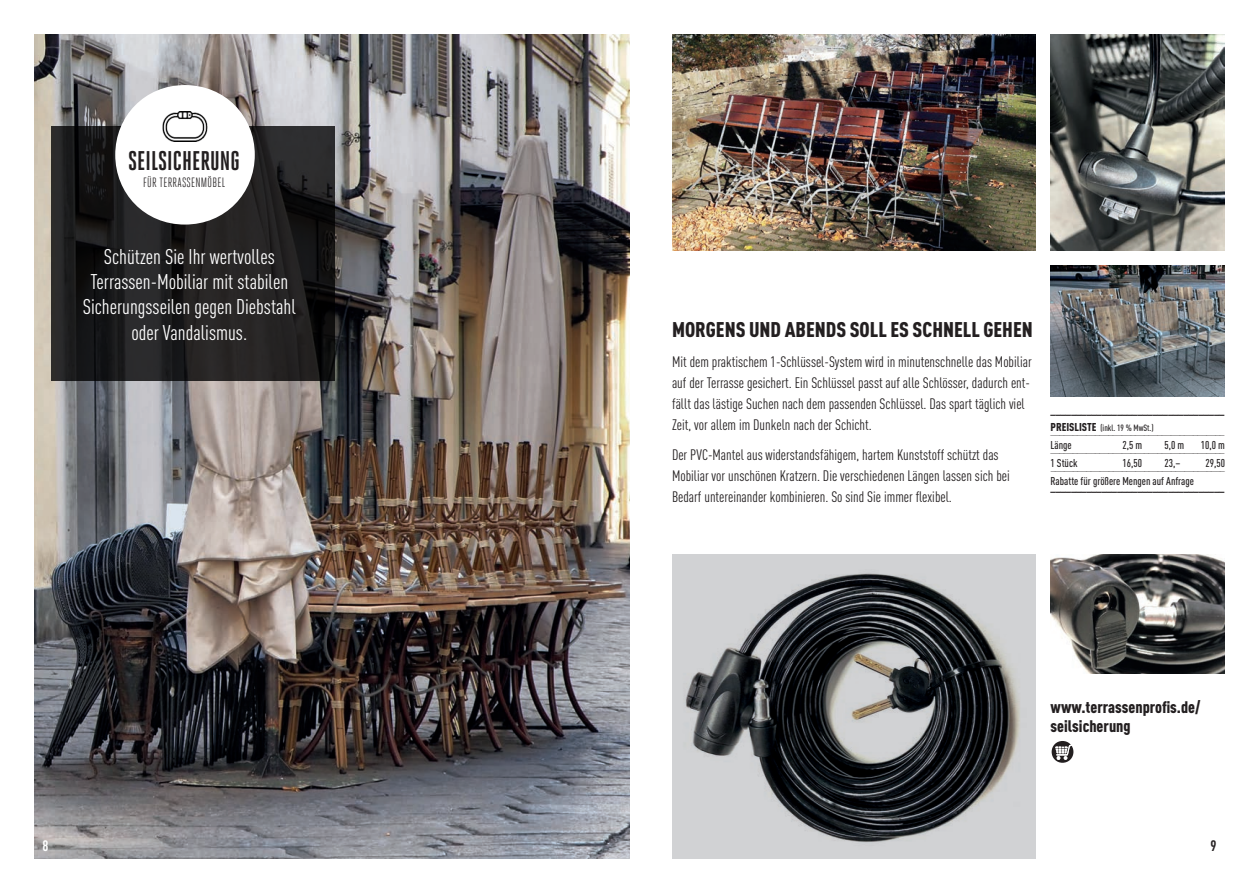
<style>
.page{position:relative;width:1259px;height:893px;background:#fff}
.page>*{position:absolute;margin:0;border:0;box-sizing:border-box;transform-origin:0 0}
.t1{font:700 27px "Heroic Condensed";color:#231f20}
.t2{font:21px/25.2px "DIN Cond";color:#fff;text-align:center}
.t3{font:900 21px "DIN Cond";color:#231f20}
.t4{font:900 16.5px/19.5px "DIN Cond";color:#231f20}
.t5{font:15px/21px "DIN Cond";color:#231f20}
.t6{font:700 15px "DIN Cond";color:#fff}
.t7{font:700 15px "DIN Cond";color:#231f20}
.t8{font:13.5px "Heroic Condensed";letter-spacing:.02em;color:#231f20}
.t9{font:300 11.25px "DIN Cond";color:#231f20}
.t10{font:500 11.25px "DIN Cond";color:#231f20}
.t11{font:900 11.25px "DIN Cond";color:#231f20}
.t12{font:500 9px "DIN Cond";color:#231f20}
.s1{font-weight:900;font-size:11.25px}
</style>
<div class="page">
<img style="left:34px;top:34px;width:595px;height:825px">
<img style="left:672px;top:554px;width:359px;height:305px">
<img style="left:1050px;top:266px;width:175px;height:130px">
<img style="left:1050px;top:554px;width:175px;height:119px">
<img style="left:672px;top:34px;width:363px;height:217px">
<svg style="left:51px;top:126px;width:284px;height:255px;background:#1f1e1f"></svg>
<div style="left:115px;top:85px;width:140px;height:140px;background:#fff;border-radius:50%"></div>
<img style="left:1050px;top:34px;width:175px;height:217px">
<img style="left:162px;top:112px;width:46px;height:29px">
<svg style="left:1051px;top:741px;width:22px;height:22px"></svg>
<svg style="left:1055px;top:744px;width:18px;height:16px"></svg>
<h1 class="t1" style="left:128px;top:146px;width:113px">SEILSICHERUNG</h1>
<p class="t8" style="left:143px;top:175px;width:83px">FÜR TERRASSENMÖBEL</p>
<h2 class="t2" style="left:83px;top:244px;width:215px">Schützen Sie Ihr wertvolles<br>Terrassen-Mobiliar mit stabilen<br>Sicherungsseilen gegen Diebstahl oder Vandalismus.</h2>
<h2 class="t3" style="left:672px;top:316px;width:362px">MORGENS UND ABENDS SOLL ES SCHNELL GEHEN</h2>
<p class="t5" style="left:672px;top:351px;width:361px">Mit dem praktischem 1-Schlüssel-System wird in minutenschnelle das Mobiliar auf der Terrasse gesichert. Ein Schlüssel passt auf alle Schlösser, dadurch ent&shy;fällt das lästige Suchen nach dem passenden Schlüssel. Das spart täglich viel Zeit, vor allem im Dunkeln nach der Schicht.</p>
<p class="t5" style="left:672px;top:444px;width:339px">Der PVC-Mantel aus widerstandsfähigem, hartem Kunststoff schützt das<br>Mobiliar vor unschönen Kratzern. Die verschiedenen Längen lassen sich bei<br>Bedarf untereinander kombinieren. So sind Sie immer flexibel.</p>
<p class="t11" style="left:1050px;top:403px;width:175px">__________________________________</p>
<p class="t12" style="left:1050px;top:422px;width:105px"><span class="s1">PREISLISTE</span> (inkl. 19 % MwSt.)</p>
<p class="t9" style="left:1050px;top:423px;width:176px">_______________________________________</p>
<p class="t10" style="left:1050px;top:438px;width:23px">Länge</p>
<p class="t9" style="left:1050px;top:441px;width:176px">_______________________________________</p>
<p class="t10" style="left:1122px;top:438px;width:21px">2,5 m</p>
<p class="t10" style="left:1164px;top:438px;width:21px">5,0 m</p>
<p class="t10" style="left:1201px;top:438px;width:26px">10,0 m</p>
<p class="t10" style="left:1050px;top:456px;width:28px">1 Stück</p>
<p class="t10" style="left:1122px;top:456px;width:21px">16,50</p>
<p class="t10" style="left:1164px;top:456px;width:17px">23,–</p>
<p class="t10" style="left:1205px;top:456px;width:21px">29,50</p>
<p class="t9" style="left:1051px;top:459px;width:176px">_______________________________________</p>
<p class="t10" style="left:1050px;top:474px;width:145px">Rabatte für größere Mengen auf Anfrage</p>
<p class="t11" style="left:1050px;top:480px;width:175px">__________________________________</p>
<p class="t4" style="left:1050px;top:696px;width:151px">www.terrassenprofis.de/ seilsicherung</p>
<p class="t6" style="left:43px;top:837px;width:8px">8</p>
<p class="t7" style="left:1210px;top:837px;width:8px">9</p>
</div>
